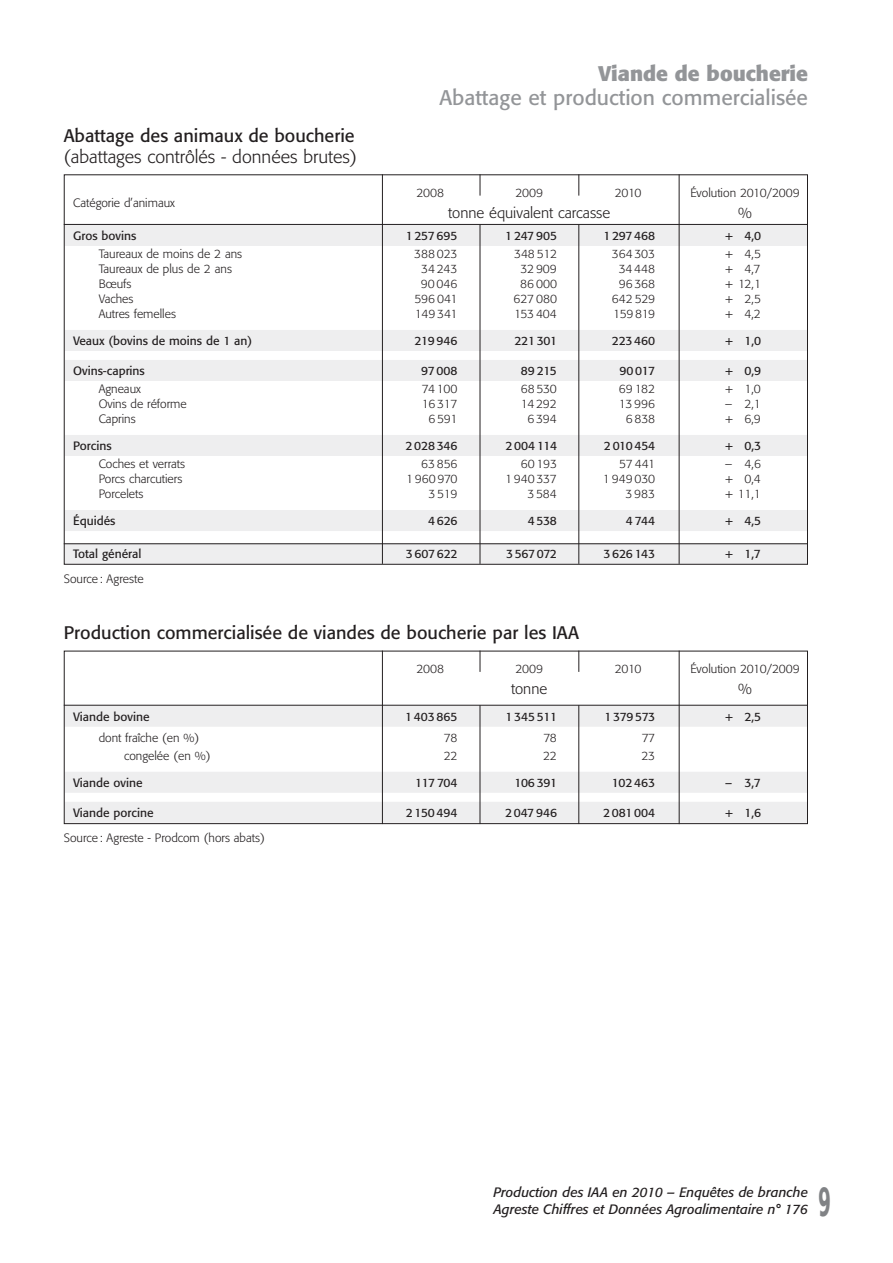
<style>
.page{position:relative;width:893px;height:1263px;background:#fff}
.page>*{position:absolute;margin:0;border:0;box-sizing:border-box;transform-origin:0 0}
.t1{font:500 42px "Formata";color:#808285;scale:.5 1}
.t2{font:21px "Formata";color:#939598}
.t3{font:700 21px "Formata";color:#939598}
.t4{font:18px "Formata";color:#231f20}
.t5{font:300 18px "Formata";color:#231f20}
.t6{font:300 15px "Formata";color:#231f20}
.t7{font:italic 13.5px/17px "Formata";color:#231f20}
.t8{font:300 12px "Formata";color:#231f20}
.t9{font:12px "Formata";color:#231f20}
</style>
<div class="page">
<div style="left:65px;top:225px;width:742px;height:21px;background:#eeeeef"></div>
<div style="left:65px;top:330px;width:742px;height:21px;background:#eeeeef"></div>
<div style="left:65px;top:360px;width:742px;height:21px;background:#eeeeef"></div>
<div style="left:65px;top:435px;width:742px;height:21px;background:#eeeeef"></div>
<div style="left:65px;top:510px;width:742px;height:21px;background:#eeeeef"></div>
<div style="left:65px;top:543px;width:742px;height:21px;background:#eeeeef"></div>
<hr style="left:382px;top:174px;width:1px;height:390px;background:#231f20">
<svg style="left:480px;top:174px;width:1px;height:22px"></svg>
<svg style="left:578px;top:174px;width:1px;height:22px"></svg>
<hr style="left:480px;top:224px;width:1px;height:340px;background:#231f20">
<hr style="left:578px;top:224px;width:1px;height:340px;background:#231f20">
<hr style="left:679px;top:174px;width:1px;height:390px;background:#231f20">
<hr style="left:64px;top:224px;width:744px;height:1px;background:#231f20">
<hr style="left:64px;top:543px;width:744px;height:1px;background:#231f20">
<div style="left:65px;top:706px;width:742px;height:21px;background:#eeeeef"></div>
<div style="left:65px;top:772px;width:742px;height:21px;background:#eeeeef"></div>
<div style="left:65px;top:802px;width:742px;height:21px;background:#eeeeef"></div>
<div style="left:64px;top:651px;width:744px;height:173px;border:1px solid #231f20"></div>
<hr style="left:382px;top:651px;width:1px;height:173px;background:#231f20">
<svg style="left:480px;top:651px;width:1px;height:21px"></svg>
<hr style="left:480px;top:705px;width:1px;height:119px;background:#231f20">
<svg style="left:578px;top:651px;width:1px;height:21px"></svg>
<hr style="left:578px;top:705px;width:1px;height:119px;background:#231f20">
<hr style="left:679px;top:651px;width:1px;height:173px;background:#231f20">
<hr style="left:64px;top:705px;width:744px;height:1px;background:#231f20">
<h3 class="t4" style="left:64px;top:128px;width:292px">Abattage des animaux de boucherie</h3>
<h3 class="t5" style="left:64px;top:149px;width:295px">(abattages contrôlés - données brutes)</h3>
<p class="t8" style="left:73px;top:198px;width:103px">Catégorie d’animaux</p>
<h2 class="t3" style="left:598px;top:64px;width:211px">Viande de boucherie</h2>
<h2 class="t2" style="left:439px;top:88px;width:370px">Abattage et production commercialisée</h2>
<p class="t8" style="left:416px;top:187px;width:29px">2008</p>
<p class="t8" style="left:515px;top:187px;width:29px">2009</p>
<p class="t8" style="left:615px;top:187px;width:28px">2010</p>
<p class="t8" style="left:690px;top:187px;width:111px">Évolution 2010/2009</p>
<p class="t6" style="left:448px;top:206px;width:164px">tonne équivalent carcasse</p>
<p class="t6" style="left:738px;top:206px;width:15px">%</p>
<p class="t9" style="left:73px;top:231px;width:65px">Gros bovins</p>
<p class="t9" style="left:406px;top:231px;width:53px">1257 695</p>
<p class="t9" style="left:505px;top:231px;width:53px">1 247905</p>
<p class="t9" style="left:603px;top:231px;width:53px">1297 468</p>
<p class="t9" style="left:725px;top:231px;width:38px">+ 4,0</p>
<p class="t8" style="left:99px;top:249px;width:145px">Taureaux de moins de 2 ans</p>
<p class="t8" style="left:414px;top:249px;width:45px">388 023</p>
<p class="t8" style="left:514px;top:249px;width:44px">348 512</p>
<p class="t8" style="left:612px;top:249px;width:45px">364 303</p>
<p class="t8" style="left:725px;top:249px;width:37px">+ 4,5</p>
<p class="t8" style="left:99px;top:264px;width:135px">Taureaux de plus de 2 ans</p>
<p class="t8" style="left:421px;top:264px;width:38px">34 243</p>
<p class="t8" style="left:520px;top:264px;width:38px">32 909</p>
<p class="t8" style="left:619px;top:264px;width:38px">34448</p>
<p class="t8" style="left:725px;top:264px;width:37px">+ 4,7</p>
<p class="t8" style="left:99px;top:279px;width:34px">Bœufs</p>
<p class="t8" style="left:421px;top:279px;width:38px">90 046</p>
<p class="t8" style="left:520px;top:279px;width:38px">86 000</p>
<p class="t8" style="left:619px;top:279px;width:38px">96 368</p>
<p class="t8" style="left:725px;top:279px;width:37px">+ 12,1</p>
<p class="t8" style="left:99px;top:294px;width:36px">Vaches</p>
<p class="t8" style="left:414px;top:294px;width:45px">596 041</p>
<p class="t8" style="left:513px;top:294px;width:45px">627 080</p>
<p class="t8" style="left:612px;top:294px;width:45px">642 529</p>
<p class="t8" style="left:725px;top:294px;width:37px">+ 2,5</p>
<p class="t8" style="left:99px;top:309px;width:79px">Autres femelles</p>
<p class="t8" style="left:415px;top:309px;width:44px">149 341</p>
<p class="t8" style="left:514px;top:309px;width:44px">153404</p>
<p class="t8" style="left:613px;top:309px;width:43px">159819</p>
<p class="t8" style="left:725px;top:309px;width:37px">+ 4,2</p>
<p class="t9" style="left:73px;top:336px;width:181px">Veaux (bovins de moins de 1 an)</p>
<p class="t9" style="left:414px;top:336px;width:44px">219946</p>
<p class="t9" style="left:514px;top:336px;width:44px">221 301</p>
<p class="t9" style="left:612px;top:336px;width:45px">223460</p>
<p class="t9" style="left:725px;top:336px;width:38px">+ 1,0</p>
<p class="t9" style="left:73px;top:366px;width:73px">Ovins-caprins</p>
<p class="t9" style="left:421px;top:366px;width:38px">97008</p>
<p class="t9" style="left:521px;top:366px;width:37px">89 215</p>
<p class="t9" style="left:619px;top:366px;width:37px">90 017</p>
<p class="t9" style="left:725px;top:366px;width:38px">+ 0,9</p>
<p class="t8" style="left:99px;top:384px;width:44px">Agneaux</p>
<p class="t8" style="left:422px;top:384px;width:37px">74 100</p>
<p class="t8" style="left:521px;top:384px;width:38px">68 530</p>
<p class="t8" style="left:619px;top:384px;width:38px">69 182</p>
<p class="t8" style="left:725px;top:384px;width:37px">+ 1,0</p>
<p class="t8" style="left:99px;top:399px;width:89px">Ovins de réforme</p>
<p class="t8" style="left:422px;top:399px;width:37px">16317</p>
<p class="t8" style="left:521px;top:399px;width:37px">14 292</p>
<p class="t8" style="left:619px;top:399px;width:38px">13996</p>
<p class="t8" style="left:725px;top:399px;width:37px">– 2,1</p>
<p class="t8" style="left:99px;top:414px;width:39px">Caprins</p>
<p class="t8" style="left:428px;top:414px;width:30px">6 591</p>
<p class="t8" style="left:527px;top:414px;width:31px">6394</p>
<p class="t8" style="left:626px;top:414px;width:31px">6 838</p>
<p class="t8" style="left:725px;top:414px;width:37px">+ 6,9</p>
<p class="t9" style="left:73px;top:441px;width:40px">Porcins</p>
<p class="t9" style="left:405px;top:441px;width:53px">2 028346</p>
<p class="t9" style="left:505px;top:441px;width:53px">2004 114</p>
<p class="t9" style="left:604px;top:441px;width:53px">2 010454</p>
<p class="t9" style="left:725px;top:441px;width:38px">+ 0,3</p>
<p class="t8" style="left:99px;top:459px;width:88px">Coches et verrats</p>
<p class="t8" style="left:421px;top:459px;width:38px">63 856</p>
<p class="t8" style="left:521px;top:459px;width:38px">60 193</p>
<p class="t8" style="left:619px;top:459px;width:37px">57 441</p>
<p class="t8" style="left:725px;top:459px;width:37px">– 4,6</p>
<p class="t8" style="left:99px;top:474px;width:85px">Porcs charcutiers</p>
<p class="t8" style="left:406px;top:474px;width:53px">1 960 970</p>
<p class="t8" style="left:505px;top:474px;width:53px">1940 337</p>
<p class="t8" style="left:603px;top:474px;width:54px">1949 030</p>
<p class="t8" style="left:725px;top:474px;width:37px">+ 0,4</p>
<p class="t8" style="left:99px;top:489px;width:46px">Porcelets</p>
<p class="t8" style="left:428px;top:489px;width:31px">3 519</p>
<p class="t8" style="left:527px;top:489px;width:31px">3 584</p>
<p class="t8" style="left:625px;top:489px;width:31px">3983</p>
<p class="t8" style="left:725px;top:489px;width:37px">+ 11,1</p>
<p class="t9" style="left:73px;top:516px;width:44px">Équidés</p>
<p class="t9" style="left:428px;top:516px;width:31px">4 626</p>
<p class="t9" style="left:528px;top:516px;width:31px">4 538</p>
<p class="t9" style="left:626px;top:516px;width:31px">4 744</p>
<p class="t9" style="left:725px;top:516px;width:38px">+ 4,5</p>
<p class="t9" style="left:73px;top:549px;width:70px">Total général</p>
<p class="t9" style="left:406px;top:549px;width:53px">3607622</p>
<p class="t9" style="left:506px;top:549px;width:52px">3 567 072</p>
<p class="t9" style="left:603px;top:549px;width:53px">3626143</p>
<p class="t9" style="left:725px;top:549px;width:37px">+ 1,7</p>
<p class="t8" style="left:64px;top:573px;width:81px">Source : Agreste</p>
<h3 class="t4" style="left:64px;top:625px;width:517px">Production commercialisée de viandes de boucherie par les IAA</h3>
<p class="t8" style="left:416px;top:663px;width:29px">2008</p>
<p class="t8" style="left:515px;top:663px;width:29px">2009</p>
<p class="t8" style="left:615px;top:663px;width:28px">2010</p>
<p class="t8" style="left:690px;top:663px;width:111px">Évolution 2010/2009</p>
<p class="t6" style="left:511px;top:682px;width:38px">tonne</p>
<p class="t6" style="left:738px;top:682px;width:15px">%</p>
<p class="t9" style="left:73px;top:711px;width:78px">Viande bovine</p>
<p class="t9" style="left:405px;top:711px;width:54px">1403 865</p>
<p class="t9" style="left:505px;top:711px;width:53px">1 345 511</p>
<p class="t9" style="left:604px;top:711px;width:52px">1 379 573</p>
<p class="t9" style="left:725px;top:711px;width:38px">+ 2,5</p>
<p class="t8" style="left:99px;top:732px;width:102px">dont fraîche (en %)</p>
<p class="t8" style="left:444px;top:732px;width:15px">78</p>
<p class="t8" style="left:543px;top:732px;width:15px">78</p>
<p class="t8" style="left:642px;top:732px;width:15px">77</p>
<p class="t8" style="left:124px;top:750px;width:88px">congelée (en %)</p>
<p class="t8" style="left:444px;top:750px;width:15px">22</p>
<p class="t8" style="left:543px;top:750px;width:15px">22</p>
<p class="t8" style="left:641px;top:750px;width:15px">23</p>
<p class="t9" style="left:73px;top:777px;width:71px">Viande ovine</p>
<p class="t9" style="left:415px;top:777px;width:44px">117 704</p>
<p class="t9" style="left:514px;top:777px;width:44px">106 391</p>
<p class="t9" style="left:612px;top:777px;width:45px">102 463</p>
<p class="t9" style="left:725px;top:777px;width:37px">– 3,7</p>
<p class="t9" style="left:73px;top:807px;width:82px">Viande porcine</p>
<p class="t9" style="left:406px;top:807px;width:53px">2150 494</p>
<p class="t9" style="left:505px;top:807px;width:53px">2 047946</p>
<p class="t9" style="left:603px;top:807px;width:53px">2081 004</p>
<p class="t9" style="left:725px;top:807px;width:38px">+ 1,6</p>
<p class="t8" style="left:64px;top:833px;width:203px">Source : Agreste - Prodcom (hors abats)</p>
<p class="t7" style="left:493px;top:1185px;width:316px">Production des IAA en 2010 – Enquêtes de branche<br>Agreste Chiffres et Données Agroalimentaire n° 176</p>
<h1 class="t1" style="left:819px;top:1183px;width:26px">9</h1>
</div>
